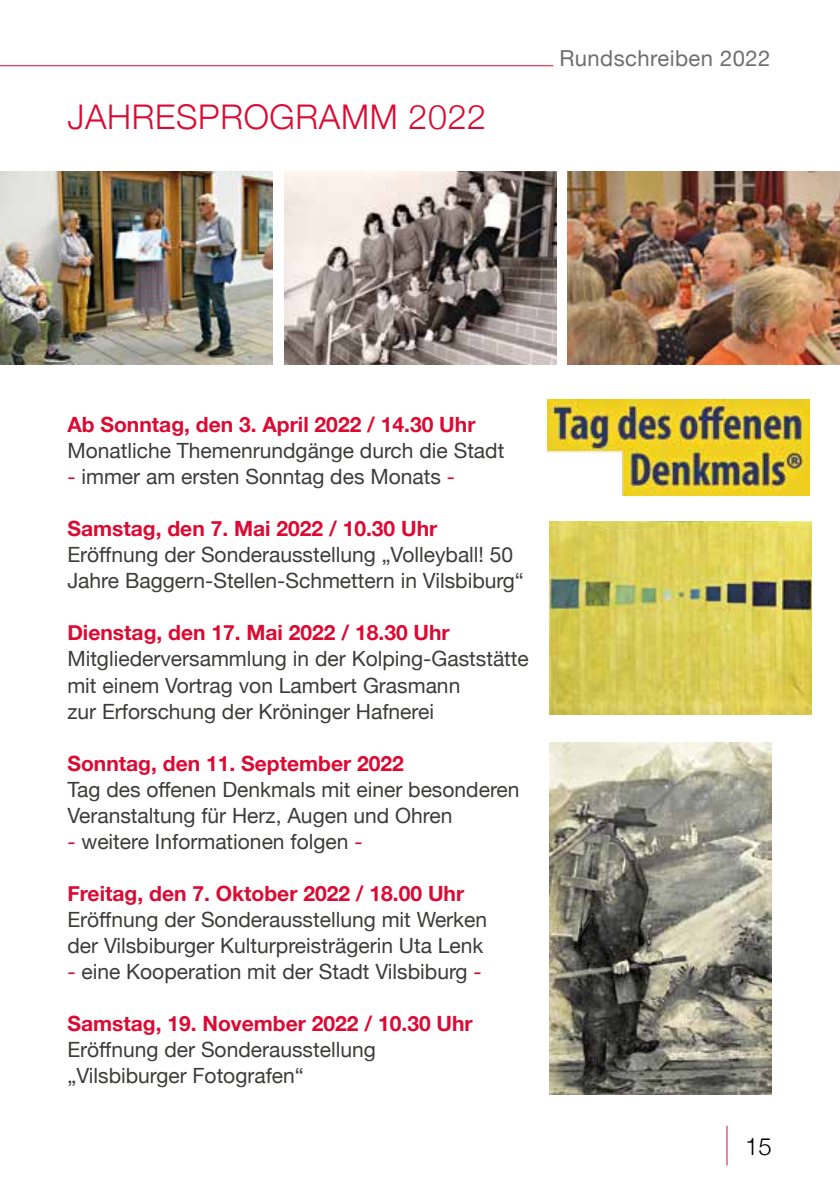
<style>
.page{position:relative;width:840px;height:1191px;background:#fff}
.page>*{position:absolute;margin:0;border:0;box-sizing:border-box;transform-origin:0 0}
.t1{font:300 34px "Helvetica Neue";letter-spacing:.02em;color:#dc0a33}
.t2{font:300 24px "Helvetica Neue";color:#000}
.t3{font:22px "Helvetica Neue";letter-spacing:.02em;color:#706f6f}
.t4{font:21px/26px "Helvetica Neue";color:#3c3c3b}
.t5{font:700 21px "Helvetica Neue";color:#dc0a33}
.s1{color:#dc0a33}
</style>
<div class="page">
<hr style="left:726px;top:1125px;width:1px;height:40px;background:#dc0a33">
<hr style="left:0;top:65px;width:553px;height:1px;background:#dc0a33">
<img style="left:0;top:172px;width:272px;height:192px">
<img style="left:284px;top:172px;width:272px;height:192px">
<img style="left:567px;top:172px;width:272px;height:192px">
<img style="left:547px;top:400px;width:262px;height:95px">
<img style="left:549px;top:522px;width:261px;height:193px">
<img style="left:549px;top:742px;width:222px;height:352px">
<h1 class="t1" style="left:67px;top:90px;width:420px">JAHRESPROGRAMM 2022</h1>
<p class="t3" style="left:559px;top:42px;width:212px">Rundschreiben 2022</p>
<p class="t5" style="left:67px;top:408px;width:409px">Ab Sonntag, den 3. April 2022 / 14.30 Uhr</p>
<p class="t4" style="left:67px;top:439px;width:438px">Monatliche Themenrundgänge durch die Stadt</p>
<p class="t4" style="left:67px;top:465px;width:389px"><span class="s1">-</span> immer am ersten Sonntag des Monats <span class="s1">-</span></p>
<p class="t5" style="left:67px;top:512px;width:371px">Samstag, den 7. Mai 2022 / 10.30 Uhr</p>
<p class="t4" style="left:67px;top:543px;width:458px">Eröffnung der Sonderausstellung „Volleyball! 50<br>Jahre Baggern-Stellen-Schmettern in Vilsbiburg“</p>
<p class="t5" style="left:67px;top:616px;width:384px">Dienstag, den 17. Mai 2022 / 18.30 Uhr</p>
<p class="t4" style="left:67px;top:647px;width:462px">Mitgliederversammlung in der Kolping-Gaststätte mit einem Vortrag von Lambert Grasmann<br>zur Erforschung der Kröninger Hafnerei</p>
<p class="t5" style="left:67px;top:746px;width:338px">Sonntag, den 11. September 2022</p>
<p class="t4" style="left:67px;top:777px;width:453px">Tag des offenen Denkmals mit einer besonderen<br>Veranstaltung für Herz, Augen und Ohren</p>
<p class="t4" style="left:67px;top:829px;width:296px"><span class="s1">-</span> weitere Informationen folgen <span class="s1">-</span></p>
<p class="t5" style="left:67px;top:876px;width:398px">Freitag, den 7. Oktober 2022 / 18.00 Uhr</p>
<p class="t4" style="left:67px;top:907px;width:421px">Eröffnung der Sonderausstellung mit Werken der Vilsbiburger Kulturpreisträgerin Uta Lenk</p>
<p class="t4" style="left:67px;top:959px;width:415px"><span class="s1">-</span> eine Kooperation mit der Stadt Vilsbiburg <span class="s1">-</span></p>
<p class="t5" style="left:67px;top:1006px;width:406px">Samstag, 19. November 2022 / 10.30 Uhr</p>
<p class="t4" style="left:67px;top:1037px;width:310px">Eröffnung der Sonderausstellung „Vilsbiburger Fotografen“</p>
<p class="t2" style="left:744px;top:1126px;width:28px">15</p>
</div>
